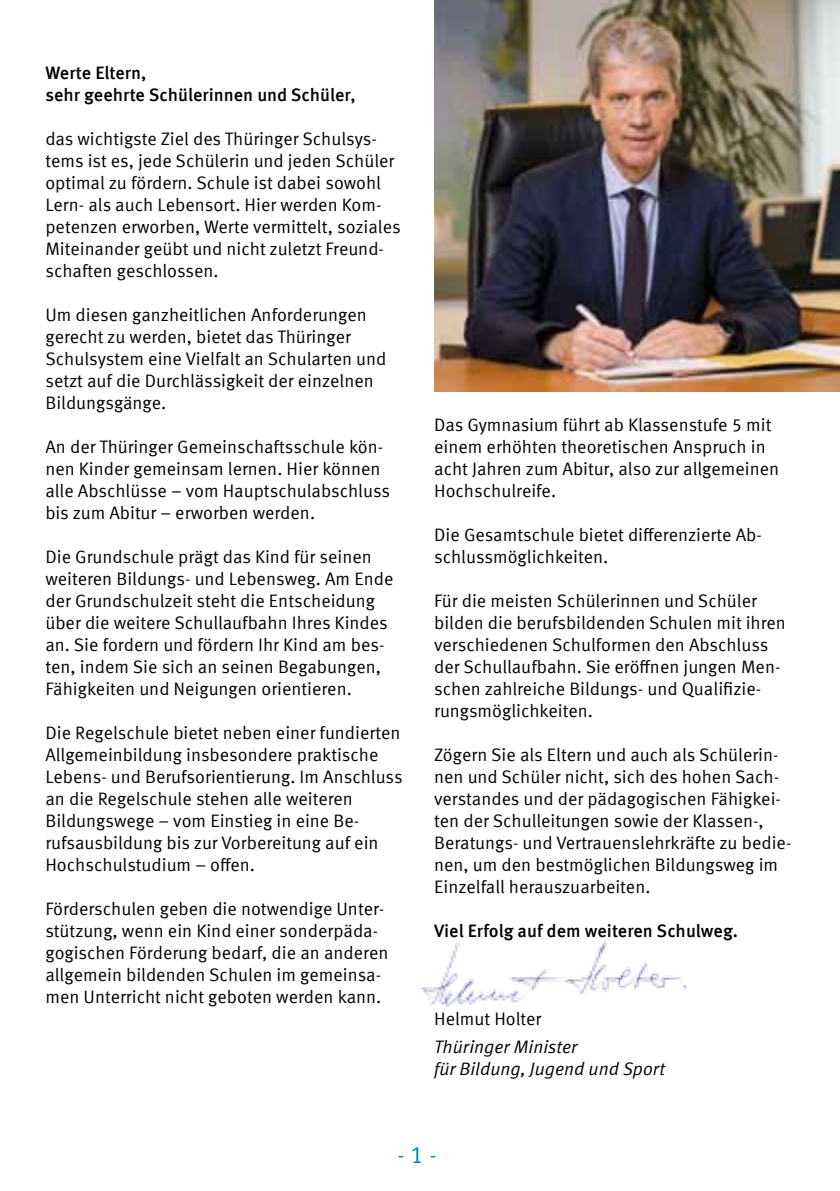
<style>
.page{position:relative;width:840px;height:1191px;background:#fff}
.page>*{position:absolute;margin:0;border:0;box-sizing:border-box;transform-origin:0 0}
.t1{font:24px "Meta Offc Pro Norm";color:#0089c1}
.t2{font:18px/22px "Meta Offc Pro Norm";color:#000}
.t3{font:500 18px/22px "Meta Offc Pro";color:#000}
.t4{font:18px/22px "Meta Offc Pro Norm Ita";color:#000}
</style>
<div class="page">
<img style="left:421px;top:941px;width:264px;height:64px">
<img style="left:434px;top:0;width:405px;height:391px">
<p class="t3" style="left:45px;top:60px;width:312px">Werte Eltern,<br>sehr geehrte Schülerinnen und Schüler,</p>
<p class="t2" style="left:45px;top:126px;width:356px">das wichtigste Ziel des Thüringer Schulsys&shy;tems ist es, jede Schülerin und jeden Schüler optimal zu fördern. Schule ist dabei sowohl Lern- als auch Lebensort. Hier werden Kom&shy;petenzen erworben, Werte vermittelt, soziales Miteinander geübt und nicht zuletzt Freund&shy;schaften geschlossen.</p>
<p class="t2" style="left:45px;top:302px;width:342px">Um diesen ganzheitlichen Anforderungen gerecht zu werden, bietet das Thüringer Schulsystem eine Vielfalt an Schularten und setzt auf die Durchlässigkeit der einzelnen Bildungsgänge.</p>
<p class="t2" style="left:45px;top:434px;width:346px">An der Thüringer Gemeinschaftsschule kön&shy;nen Kinder gemeinsam lernen. Hier können alle Abschlüsse – vom Hauptschulabschluss bis zum Abitur – erworben werden.</p>
<p class="t2" style="left:45px;top:544px;width:349px">Die Grundschule prägt das Kind für seinen weiteren Bildungs- und Lebensweg. Am Ende der Grundschulzeit steht die Entscheidung über die weitere Schullaufbahn Ihres Kindes an. Sie fordern und fördern Ihr Kind am bes&shy;ten, indem Sie sich an seinen Begabungen, Fähigkeiten und Neigungen orientieren.</p>
<p class="t2" style="left:45px;top:720px;width:358px">Die Regelschule bietet neben einer fundierten Allgemeinbildung insbesondere praktische Lebens- und Berufsorientierung. Im Anschluss an die Regelschule stehen alle weiteren Bildungswege – vom Einstieg in eine Be&shy;rufsausbildung bis zur Vorbereitung auf ein Hochschulstudium – offen.</p>
<p class="t2" style="left:45px;top:896px;width:344px">Förderschulen geben die notwendige Unter&shy;stützung, wenn ein Kind einer sonderpäda&shy;gogischen Förderung bedarf, die an anderen allgemein bildenden Schulen im gemeinsa&shy;men Unterricht nicht geboten werden kann.</p>
<p class="t2" style="left:434px;top:412px;width:346px">Das Gymnasium führt ab Klassenstufe 5 mit einem erhöhten theoretischen Anspruch in acht Jahren zum Abitur, also zur allgemeinen Hochschulreife.</p>
<p class="t2" style="left:434px;top:522px;width:329px">Die Gesamtschule bietet differenzierte Ab&shy;schlussmöglichkeiten.</p>
<p class="t2" style="left:434px;top:588px;width:353px">Für die meisten Schülerinnen und Schüler bilden die berufsbildenden Schulen mit ihren verschiedenen Schulformen den Abschluss der Schullaufbahn. Sie eröffnen jungen Men&shy;schen zahlreiche Bildungs- und Qualifizie&shy;rungsmöglichkeiten.</p>
<p class="t2" style="left:434px;top:742px;width:358px">Zögern Sie als Eltern und auch als Schülerin&shy;nen und Schüler nicht, sich des hohen Sach&shy;verstandes und der pädagogischen Fähigkei&shy;ten der Schulleitungen sowie der Klassen-, Beratungs- und Vertrauenslehrkräfte zu bedie&shy;nen, um den bestmöglichen Bildungsweg im Einzelfall herauszuarbeiten.</p>
<p class="t3" style="left:434px;top:918px;width:305px">Viel Erfolg auf dem weiteren Schulweg.</p>
<p class="t2" style="left:434px;top:1006px;width:109px">Helmut Holter</p>
<p class="t4" style="left:434px;top:1034px;width:232px">Thüringer Minister<br>für Bildung, Jugend und Sport</p>
<p class="t1" style="left:397px;top:1136px;width:41px">- 1 -</p>
</div>
